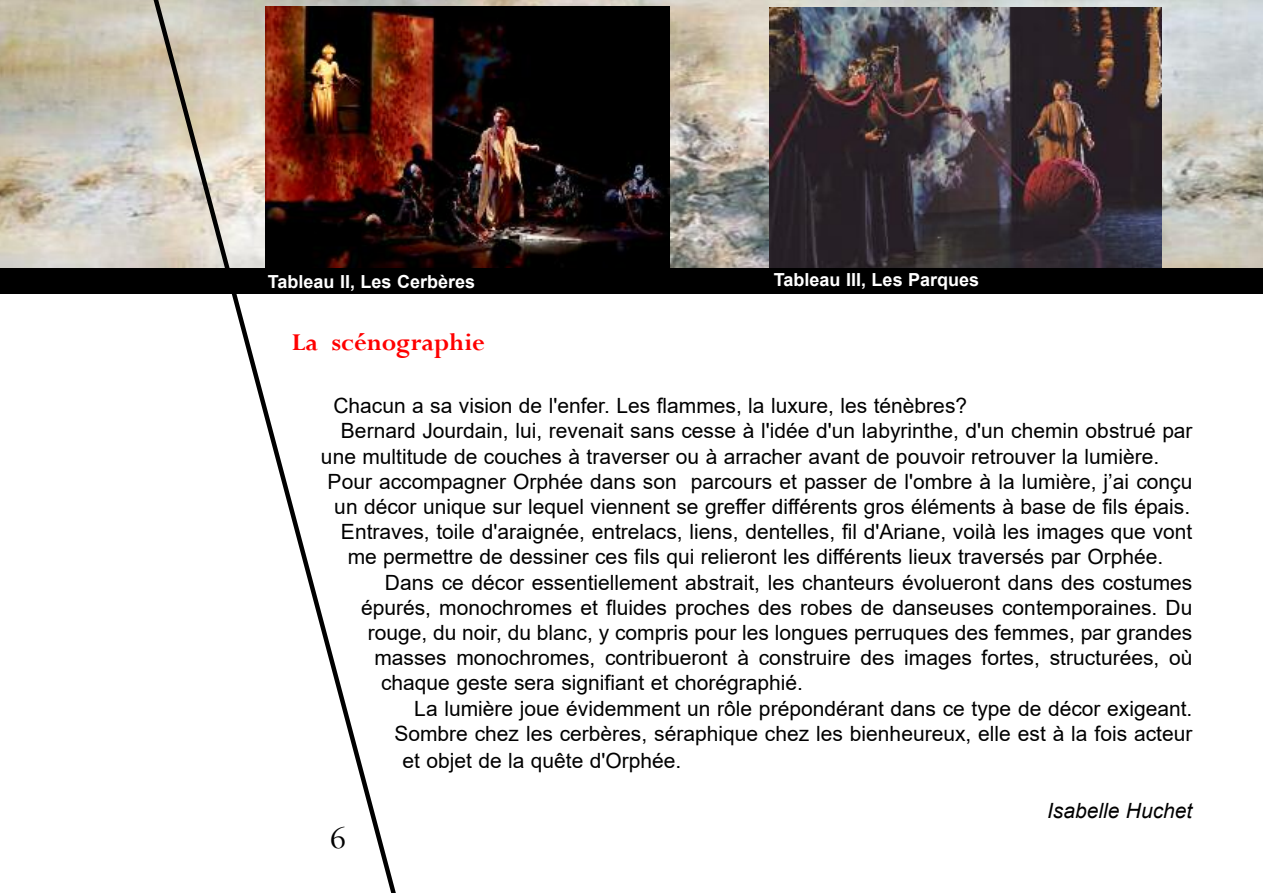
<style>
.page{position:relative;width:1263px;height:893px;background:#fff}
.page>*{position:absolute;margin:0;border:0;box-sizing:border-box;transform-origin:0 0}
.t1{font:36px "Perpetua";color:#000}
.t2{font:700 27px "Perpetua";color:#f00}
.t3{font:21px "Arial";color:#000}
.t4{font:italic 21px "Arial";color:#000}
.t5{font:700 18px "Arial";color:#fff}
</style>
<div class="page">
<img style="left:0;top:0;width:1263px;height:268px">
<img style="left:770px;top:8px;width:392px;height:260px">
<img style="left:407px;top:6px;width:262px;height:262px">
<div style="left:0;top:268px;width:1263px;height:25px;background:#000"></div>
<svg style="left:135px;top:0;width:272px;height:893px"></svg>
<p class="t5" style="left:268px;top:271px;width:209px">Tableau II, Les Cerbères</p>
<p class="t5" style="left:774px;top:269px;width:207px">Tableau III, Les Parques</p>
<p class="t2" style="left:292px;top:328px;width:194px">La scénographie</p>
<p class="t3" style="left:333px;top:394px;width:635px">Chacun a sa vision de l'enfer. Les flammes, la luxure, les ténèbres?</p>
<p class="t3" style="left:341px;top:419px;width:853px">Bernard Jourdain, lui, revenait sans cesse à l'idée d'un labyrinthe, d'un chemin obstrué par</p>
<p class="t3" style="left:321px;top:445px;width:840px">une multitude de couches à traverser ou à arracher avant de pouvoir retrouver la lumière.</p>
<p class="t3" style="left:328px;top:470px;width:866px">Pour accompagner Orphée dans son parcours et passer de l'ombre à la lumière, j’ai conçu</p>
<p class="t3" style="left:334px;top:495px;width:857px">un décor unique sur lequel viennent se greffer différents gros éléments à base de fils épais.</p>
<p class="t3" style="left:341px;top:520px;width:853px">Entraves, toile d'araignée, entrelacs, liens, dentelles, fil d'Ariane, voilà les images que vont</p>
<p class="t3" style="left:348px;top:545px;width:817px">me permettre de dessiner ces fils qui relieront les différents lieux traversés par Orphée.</p>
<p class="t3" style="left:385px;top:571px;width:809px">Dans ce décor essentiellement abstrait, les chanteurs évolueront dans des costumes</p>
<p class="t3" style="left:361px;top:596px;width:833px">épurés, monochromes et fluides proches des robes de danseuses contemporaines. Du</p>
<p class="t3" style="left:368px;top:621px;width:826px">rouge, du noir, du blanc, y compris pour les longues perruques des femmes, par grandes</p>
<p class="t3" style="left:374px;top:646px;width:819px">masses monochromes, contribueront à construire des images fortes, structurées, où</p>
<p class="t3" style="left:381px;top:671px;width:424px">chaque geste sera signifiant et chorégraphié.</p>
<p class="t3" style="left:414px;top:697px;width:780px">La lumière joue évidemment un rôle prépondérant dans ce type de décor exigeant.</p>
<p class="t3" style="left:394px;top:722px;width:799px">Sombre chez les cerbères, séraphique chez les bienheureux, elle est à la fois acteur</p>
<p class="t3" style="left:402px;top:749px;width:280px">et objet de la quête d'Orphée.</p>
<p class="t4" style="left:1047px;top:799px;width:147px">Isabelle Huchet</p>
<h1 class="t1" style="left:330px;top:818px;width:18px">6</h1>
</div>
